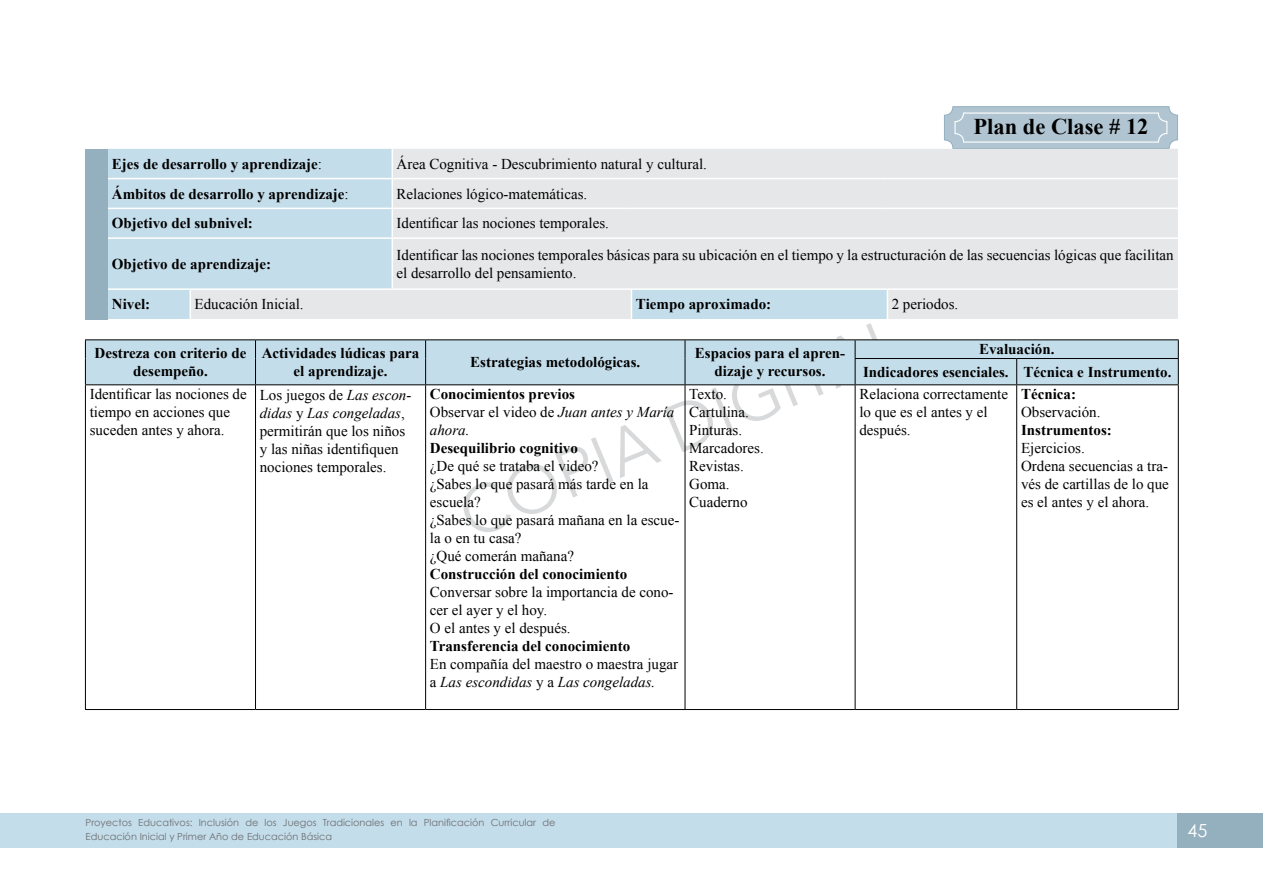
<style>
.page{position:relative;width:1263px;height:893px;background:#fff}
.page>*{position:absolute;margin:0;border:0;box-sizing:border-box;transform-origin:0 0}
.t1{font:700 22.5px "Times New Roman";color:#000}
.t2{font:18px "Century Gothic";color:#fff}
.t3{font:15px/18px "Times New Roman";color:#000}
.t4{font:700 15px/18px "Times New Roman";color:#000;text-align:center}
.t5{font:italic 15px/18px "Times New Roman";color:#000}
.t6{font:9.75px/13.5px "Century Gothic";color:#6d6e71}
.s1{font-weight:400}
.s2{font-style:italic}
.s3{font-weight:700;font-style:normal}
.s4{font-style:normal}
</style>
<div class="page">
<div style="left:0;top:813px;width:1178px;height:34px;background:#c4ddea"></div>
<div style="left:1178px;top:813px;width:85px;height:34px;background:#94b0be"></div>
<svg style="left:463px;top:323px;width:446px;height:209px"></svg>
<div style="left:944px;top:107px;width:233px;height:41px;background:#b0c5d1;border-radius:9px"></div>
<div style="left:944px;top:106px;width:234px;height:43px;border:1px solid #94b0be;border-radius:9px"></div>
<div style="left:954px;top:112px;width:213px;height:31px;border:1px solid #fff;border-radius:9px"></div>
<div style="left:393px;top:149px;width:785px;height:170px;background:#e6e7e8"></div>
<div style="left:631px;top:289px;width:256px;height:30px;background:#c4ddea"></div>
<hr style="left:392px;top:178px;width:239px;height:1px;background:#fff">
<hr style="left:631px;top:178px;width:256px;height:1px;background:#fff">
<hr style="left:887px;top:178px;width:291px;height:1px;background:#fff">
<hr style="left:392px;top:208px;width:239px;height:1px;background:#fff">
<hr style="left:631px;top:208px;width:256px;height:1px;background:#fff">
<hr style="left:887px;top:208px;width:291px;height:1px;background:#fff">
<hr style="left:392px;top:237px;width:239px;height:2px;background:#fff">
<hr style="left:631px;top:237px;width:256px;height:2px;background:#fff">
<hr style="left:887px;top:237px;width:291px;height:2px;background:#fff">
<hr style="left:632px;top:288px;width:255px;height:2px;background:#fff">
<hr style="left:887px;top:288px;width:291px;height:2px;background:#fff">
<svg style="left:887px;top:290px;width:1px;height:29px"></svg>
<svg style="left:108px;top:149px;width:285px;height:170px;background:#cadfea"></svg>
<hr style="left:392px;top:288px;width:240px;height:2px;background:#fff">
<svg style="left:631px;top:290px;width:1px;height:29px"></svg>
<div style="left:85px;top:149px;width:23px;height:170px;background:#94b0be"></div>
<div style="left:86px;top:340px;width:1092px;height:44px;background:#c4ddea"></div>
<hr style="left:85px;top:339px;width:170px;height:1px;background:#000">
<hr style="left:255px;top:339px;width:171px;height:1px;background:#000">
<hr style="left:426px;top:339px;width:259px;height:1px;background:#000">
<hr style="left:685px;top:339px;width:170px;height:1px;background:#000">
<hr style="left:855px;top:339px;width:162px;height:1px;background:#000">
<hr style="left:1017px;top:339px;width:162px;height:1px;background:#000">
<hr style="left:855px;top:358px;width:162px;height:1px;background:#000">
<hr style="left:1017px;top:358px;width:162px;height:1px;background:#000">
<hr style="left:85px;top:384px;width:170px;height:1px;background:#000">
<hr style="left:255px;top:384px;width:171px;height:1px;background:#000">
<hr style="left:426px;top:384px;width:259px;height:1px;background:#000">
<hr style="left:685px;top:384px;width:170px;height:1px;background:#000">
<hr style="left:855px;top:384px;width:162px;height:1px;background:#000">
<hr style="left:1017px;top:384px;width:162px;height:1px;background:#000">
<hr style="left:85px;top:709px;width:170px;height:1px;background:#000">
<hr style="left:255px;top:709px;width:171px;height:1px;background:#000">
<hr style="left:426px;top:709px;width:259px;height:1px;background:#000">
<hr style="left:685px;top:709px;width:170px;height:1px;background:#000">
<hr style="left:855px;top:709px;width:162px;height:1px;background:#000">
<hr style="left:1017px;top:709px;width:162px;height:1px;background:#000">
<svg style="left:85px;top:340px;width:1px;height:44px"></svg>
<hr style="left:85px;top:385px;width:1px;height:324px;background:#000">
<svg style="left:255px;top:340px;width:1px;height:44px"></svg>
<svg style="left:425px;top:340px;width:1px;height:44px"></svg>
<svg style="left:685px;top:340px;width:1px;height:44px"></svg>
<svg style="left:855px;top:340px;width:1px;height:44px"></svg>
<svg style="left:1016px;top:359px;width:1px;height:25px"></svg>
<svg style="left:1178px;top:340px;width:1px;height:44px"></svg>
<hr style="left:255px;top:385px;width:1px;height:324px;background:#000">
<hr style="left:425px;top:385px;width:1px;height:324px;background:#000">
<hr style="left:685px;top:385px;width:1px;height:324px;background:#000">
<hr style="left:855px;top:385px;width:1px;height:324px;background:#000">
<hr style="left:1016px;top:385px;width:1px;height:324px;background:#000">
<hr style="left:1178px;top:385px;width:1px;height:324px;background:#000">
<h1 class="t1" style="left:973px;top:111px;width:177px">Plan de Clase # 12</h1>
<p class="t4" style="left:112px;top:155px;width:211px">Ejes de desarrollo y aprendizaje<span class="s1">:</span></p>
<p class="t3" style="left:397px;top:155px;width:312px">Área Cognitiva - Descubrimiento natural y cultural.</p>
<p class="t4" style="left:112px;top:184px;width:238px">Ámbitos de desarrollo y aprendizaje<span class="s1">:</span></p>
<p class="t3" style="left:397px;top:184px;width:192px">Relaciones lógico-matemáticas.</p>
<p class="t4" style="left:112px;top:214px;width:142px">Objetivo del subnivel:</p>
<p class="t3" style="left:397px;top:214px;width:214px">Identificar las nociones temporales.</p>
<p class="t4" style="left:112px;top:254px;width:161px">Objetivo de aprendizaje:</p>
<p class="t3" style="left:397px;top:246px;width:779px">Identificar las nociones temporales básicas para su ubicación en el tiempo y la estructuración de las secuencias lógicas que facilitan el desarrollo del pensamiento.</p>
<p class="t4" style="left:112px;top:295px;width:40px">Nivel:</p>
<p class="t3" style="left:195px;top:295px;width:111px">Educación Inicial.</p>
<p class="t4" style="left:636px;top:295px;width:137px">Tiempo aproximado:</p>
<p class="t3" style="left:892px;top:295px;width:68px">2 periodos.</p>
<p class="t4" style="left:95px;top:344px;width:153px">Destreza con criterio de desempeño.</p>
<p class="t4" style="left:262px;top:344px;width:159px">Actividades lúdicas para el aprendizaje.</p>
<p class="t4" style="left:470px;top:353px;width:171px">Estrategias metodológicas.</p>
<p class="t4" style="left:695px;top:344px;width:152px">Espacios para el apren&shy;dizaje y recursos.</p>
<p class="t4" style="left:863px;top:338px;width:310px;line-height:22.5px">Evaluación.<br>Indicadores esenciales. Técnica e Instrumento.</p>
<p class="t3" style="left:90px;top:385px;width:159px">Identificar las nociones de tiempo en acciones que suceden antes y ahora.</p>
<p class="t3" style="left:260px;top:385px;width:153px">Los juegos de <span class="s2">Las escon&shy;didas</span> y <span class="s2">Las congeladas</span>, permitirán que los niños y las niñas identifiquen nociones temporales.</p>
<p class="t5" style="left:430px;top:385px;width:246px"><span class="s3">Conocimientos previos<br></span><span class="s4">Observar el video de</span> Juan antes y María ahora.</p>
<p class="t3" style="left:689px;top:385px;width:76px">Texto.<br>Cartulina.<br>Pinturas.<br>Marcadores.<br>Revistas.<br>Goma.<br>Cuaderno</p>
<p class="t3" style="left:859px;top:385px;width:150px">Relaciona correctamente lo que es el antes y el después.</p>
<p class="t4" style="left:1021px;top:385px;width:56px">Técnica:</p>
<p class="t3" style="left:1021px;top:403px;width:81px">Observación.</p>
<p class="t4" style="left:1021px;top:421px;width:92px">Instrumentos:</p>
<p class="t3" style="left:1021px;top:439px;width:149px">Ejercicios.<br>Ordena secuencias a tra&shy;vés de cartillas de lo que es el antes y el ahora.</p>
<p class="t4" style="left:430px;top:439px;width:149px">Desequilibrio cognitivo</p>
<p class="t3" style="left:430px;top:457px;width:251px">¿De qué se trataba el video?<br>¿Sabes lo que pasará más tarde en la escuela?<br>¿Sabes lo que pasará mañana en la escue&shy;la o en tu casa?<br>¿Qué comerán mañana?</p>
<p class="t4" style="left:430px;top:565px;width:199px">Construcción del conocimiento</p>
<p class="t3" style="left:430px;top:583px;width:245px">Conversar sobre la importancia de cono&shy;cer el ayer y el hoy.<br>O el antes y el después.</p>
<p class="t4" style="left:430px;top:637px;width:202px">Transferencia del conocimiento</p>
<p class="t3" style="left:430px;top:655px;width:250px">En compañía del maestro o maestra jugar a <span class="s2">Las escondidas</span> y a <span class="s2">Las congeladas.</span></p>
<p class="t6" style="left:86px;top:816px;width:471px">Proyectos Educativos: Inclusión de los Juegos Tradicionales en la Planificación Curricular de<br>Educación Inicial y Primer Año de Educación Básica</p>
<p class="t2" style="left:1187px;top:819px;width:21px">45</p>
</div>
